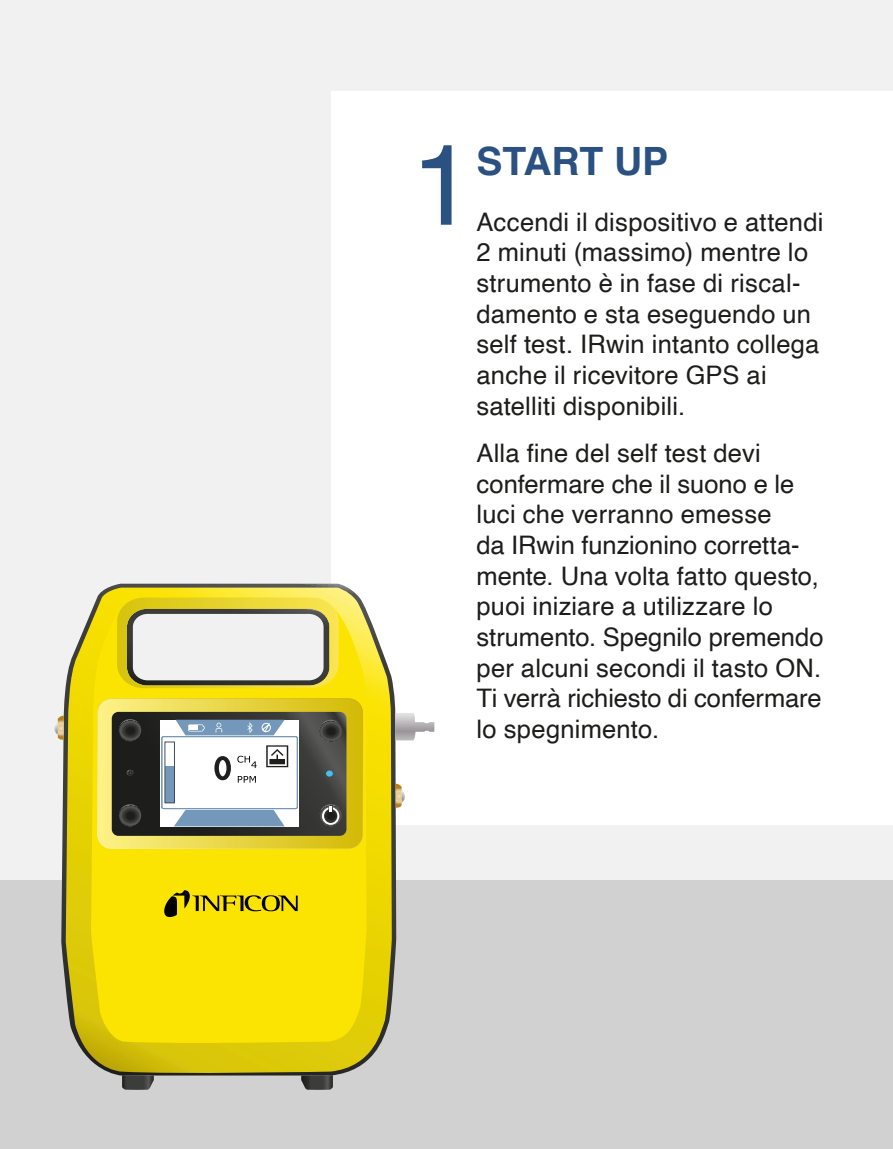
<style>
.page{position:relative;width:893px;height:1149px;background:#fff}
.page>*{position:absolute;margin:0;border:0;box-sizing:border-box;transform-origin:0 0}
.Rubrik_2{font:114px "Helvetica";color:#2a5182}
.Rubrik_2-2{font:700 39px "Helvetica";letter-spacing:-.005em;color:#2a5182}
.t1{font:25.5px/30.6px "Helvetica";letter-spacing:.01em;color:#1d1d1b}
</style>
<div class="page">
<div style="left:0;top:0;width:893px;height:885px;background:#f1f1f1"></div>
<div style="left:332px;top:91px;width:561px;height:733px;background:#fff"></div>
<div style="left:0;top:880px;width:893px;height:268px;background:#d1d1d1"></div>
<svg style="left:61px;top:583px;width:335px;height:492px"></svg>
<svg style="left:66px;top:587px;width:326px;height:487px;background:#d8c82c"></svg>
<svg style="left:91px;top:595px;width:276px;height:447px;background:#f9e105"></svg>
<svg style="left:117px;top:597px;width:221px;height:91px"></svg>
<svg style="left:395px;top:712px;width:39px;height:28px"></svg>
<svg style="left:301px;top:1074px;width:32px;height:15px"></svg>
<svg style="left:396px;top:783px;width:9px;height:25px"></svg>
<svg style="left:54px;top:715px;width:10px;height:25px"></svg>
<svg style="left:122px;top:1074px;width:32px;height:15px"></svg>
<svg style="left:163px;top:889px;width:135px;height:28px;background:#c1af02"></svg>
<svg style="left:97px;top:698px;width:266px;height:150px"></svg>
<div style="left:165px;top:766px;width:9px;height:36px;background:#7498b9"></div>
<div style="left:165px;top:741px;width:10px;height:61px;border:1px solid #3e4f5c"></div>
<p class="Rubrik_2" style="left:411px;top:97px;width:65px">1</p>
<p class="Rubrik_2-2" style="left:476px;top:129px;width:193px">START UP</p>
<p class="t1" style="left:476px;top:207px;width:349px">Accendi il dispositivo e attendi<br>2 minuti (massimo) mentre lo strumento è in fase di riscal&shy;damento e sta eseguendo un self test. IRwin intanto collega anche il ricevitore GPS ai satelliti disponibili.</p>
<p class="t1" style="left:476px;top:438px;width:349px">Alla fine del self test devi confermare che il suono e le luci che verranno emesse<br>da IRwin funzionino corretta&shy;mente. Una volta fatto questo, puoi iniziare a utilizzare lo strumento. Spegnilo premendo per alcuni secondi il tasto ON.<br>Ti verrà richiesto di confermare lo spegnimento.</p>
</div>
